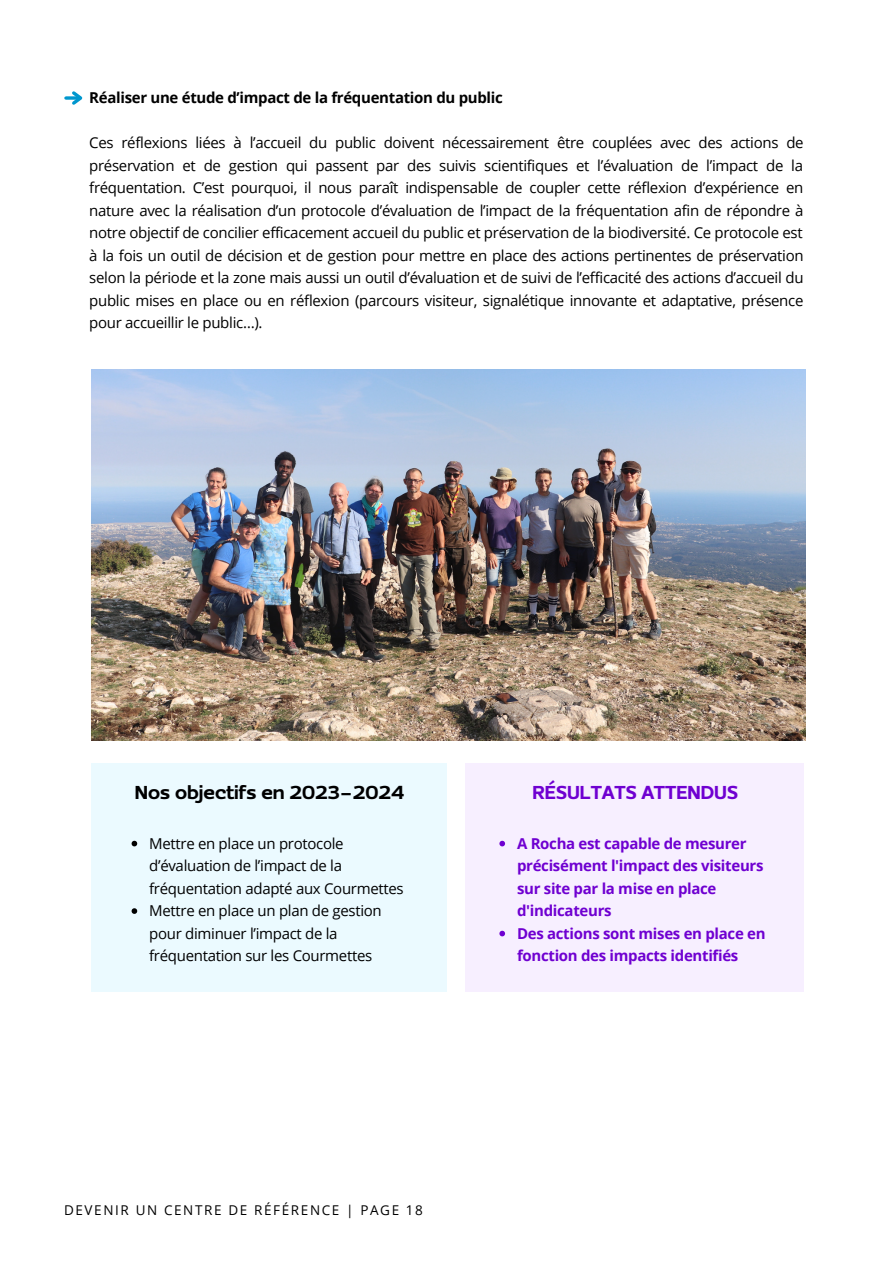
<style>
.page{position:relative;width:893px;height:1264px;background:#fff}
.page>*{position:absolute;margin:0;border:0;box-sizing:border-box;transform-origin:0 0}
.t1{font:900 19.5px "Ezzo";color:#000}
.t2{font:900 19.5px "Ezzo";color:#6f00d1}
.t3{font:15px/22.5px "Open Sans";letter-spacing:-.02em;color:#000;text-align:justify}
.t4{font:700 15px/22.5px "Open Sans";letter-spacing:-.02em;color:#6f00d1}
.t5{font:700 15px "Open Sans";letter-spacing:-.02em;color:#000}
.t6{font:13.5px "Open Sans";letter-spacing:.12em;color:#000}
</style>
<div class="page">
<svg style="left:66px;top:96px;width:3px;height:4px"></svg>
<svg style="left:69px;top:91px;width:14px;height:14px"></svg>
<img style="left:91px;top:369px;width:714px;height:371px">
<div style="left:91px;top:763px;width:355px;height:228px;background:#ebfaff"></div>
<svg style="left:132px;top:840px;width:5px;height:6px"></svg>
<svg style="left:132px;top:908px;width:5px;height:5px"></svg>
<div style="left:464px;top:763px;width:339px;height:228px;background:#f7efff"></div>
<svg style="left:499px;top:840px;width:6px;height:6px"></svg>
<svg style="left:499px;top:930px;width:6px;height:6px"></svg>
<p class="t5" style="left:89px;top:87px;width:415px">Réaliser une étude d’impact de la fréquentation du public</p>
<p class="t3" style="left:89px;top:131px;width:715px">Ces réflexions liées à l’accueil du public doivent nécessairement être couplées avec des actions de préservation et de gestion qui passent par des suivis scientifiques et l’évaluation de l’impact de la fréquentation. C’est pourquoi, il nous paraît indispensable de coupler cette réflexion d’expérience en nature avec la réalisation d’un protocole d’évaluation de l’impact de la fréquentation afin de répondre à notre objectif de concilier efficacement accueil du public et préservation de la biodiversité. Ce protocole est à la fois un outil de décision et de gestion pour mettre en place des actions pertinentes de préservation selon la période et la zone mais aussi un outil d’évaluation et de suivi de l’efficacité des actions d’accueil du public mises en place ou en réflexion (parcours visiteur, signalétique innovante et adaptative, présence pour accueillir le public…).</p>
<h1 class="t1" style="left:135px;top:784px;width:271px">Nos objectifs en 2023-2024</h1>
<h1 class="t2" style="left:532px;top:784px;width:207px">RÉSULTATS ATTENDUS</h1>
<p class="t4" style="left:517px;top:831px;width:250px">A Rocha est capable de mesurer précisément l'impact des visiteurs sur site par la mise en place d'indicateurs<br>Des actions sont mises en place en fonction des impacts identifiés</p>
<p class="t3" style="left:149px;top:831px;width:256px;text-align:left">Mettre en place un protocole d’évaluation de l’impact de la fréquentation adapté aux Courmettes<br>Mettre en place un plan de gestion pour diminuer l’impact de la fréquentation sur les Courmettes</p>
<p class="t6" style="left:64px;top:1200px;width:360px">DEVENIR UN CENTRE DE RÉFÉRENCE | PAGE 18</p>
</div>
